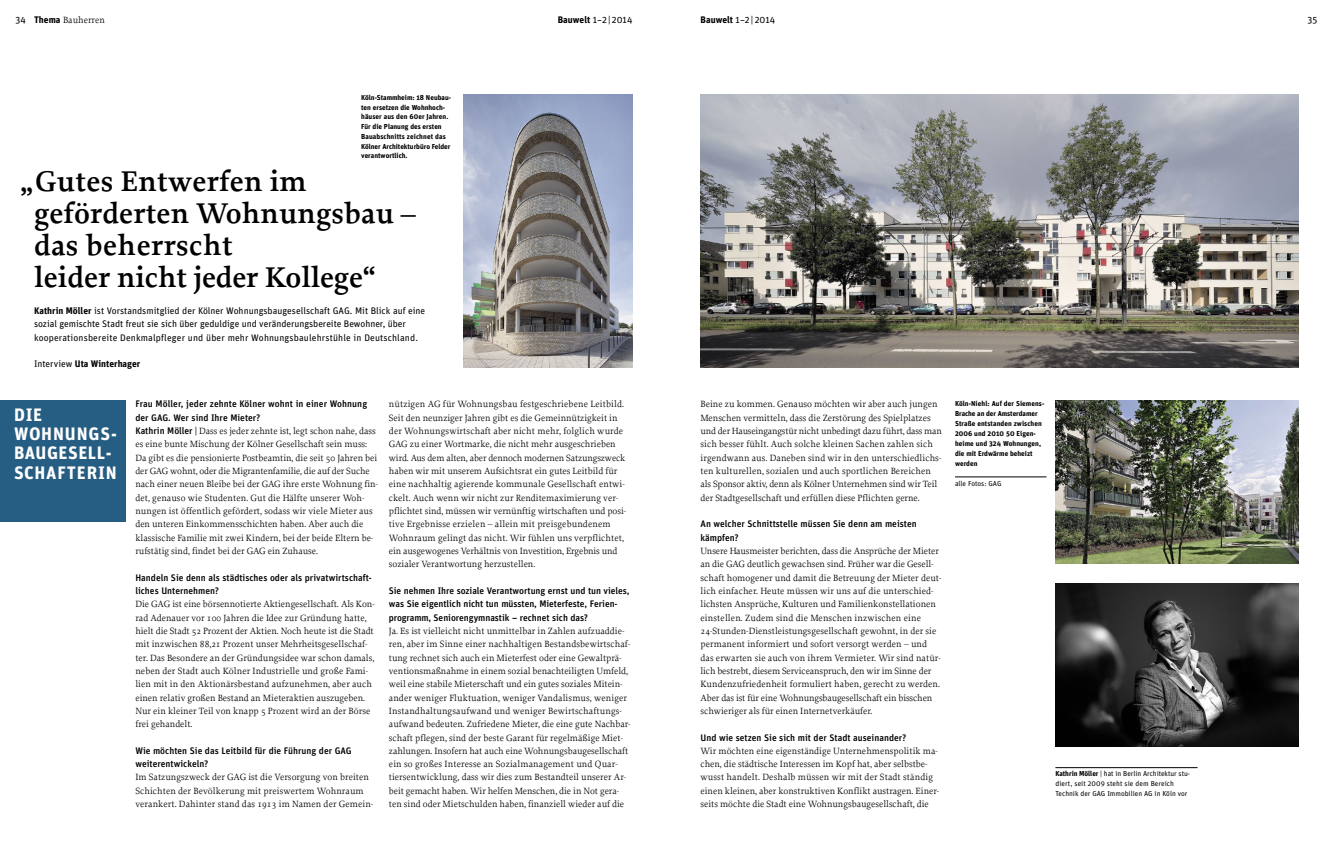
<style>
.page{position:relative;width:1333px;height:842px;background:#fff}
.page>*{position:absolute;margin:0;border:0;box-sizing:border-box;transform-origin:0 0}
.S_Titel{font:600 30px/32px "Proforma";letter-spacing:.005em;color:#000}
.t1{font:700 18px/19.3px "Unit Pro";letter-spacing:.035em;color:#fff}
.Interview_Antworten{font:9.5px/13.3px "Proforma";color:#000}
.Interview_Frage{font:500 9.5px/13.3px "Unit Pro";letter-spacing:-.005em;color:#000}
.S_Einleitung_Beitrag{font:9.5px/13.3px "Unit Pro";color:#000}
.Interview_Antworten-2{font:500 9.5px/13.3px "Unit Pro";color:#000}
.A_Kopf_BW{font:9.5px "Unit Pro";letter-spacing:.005em;color:#000}
.S_Autoren{font:700 9.5px "Unit Pro";color:#000}
.A_Kopfzeile{font:9.5px "Proforma";letter-spacing:.005em;color:#000}
.A_Pagina{font:9.5px "Unit Pro";color:#000}
.Interview_Antworten-3{font:9.4px "Proforma";letter-spacing:-.01em;color:#000}
.A_Bildunterschrift{font:700 7.2px/9.9px "Unit Pro";color:#000}
.A_Marginaltext{font:7.2px/9.9px "Unit Pro";color:#000}
.A_Bildunterschrift_Z{font:7.2px "Unit Pro";color:#000}
.s1{font-family:"Unit Pro";font-weight:700}
.s2{font-weight:700}
.s3{font-weight:400}
.s4{font-family:"Unit Pro";font-weight:500}
.s5{font-family:"Unit Pro"}
</style>
<div class="page">
<hr style="left:955px;top:477px;width:91px;height:1px;background:#000">
<img style="left:700px;top:95px;width:598px;height:272px">
<img style="left:463px;top:95px;width:169px;height:272px">
<hr style="left:1055px;top:767px;width:142px;height:1px;background:#000">
<img style="left:1055px;top:401px;width:243px;height:163px">
<img style="left:1055px;top:584px;width:243px;height:163px">
<div style="left:0;top:401px;width:125px;height:121px;background:#265d82"></div>
<p class="A_Pagina" style="left:16px;top:13px;width:12px">34</p>
<p class="A_Kopfzeile" style="left:34px;top:14px;width:72px"><span class="s1">Thema</span> Bauherren</p>
<p class="A_Kopf_BW" style="left:557px;top:13px;width:76px"><span class="s2">Bauwelt</span> 1–2 | 2014</p>
<p class="A_Kopf_BW" style="left:700px;top:13px;width:76px"><span class="s2">Bauwelt</span> 1–2 | 2014</p>
<p class="A_Pagina" style="left:1307px;top:13px;width:11px">35</p>
<p class="A_Bildunterschrift" style="left:361px;top:92px;width:91px">Köln-Stammheim: 18 Neubau&shy;ten ersetzen die Wohnhoch&shy;häuser aus den 60er Jahren.<br>Für die Planung des ersten<br>Bauabschnitts zeichnet das<br>Kölner Architekturbüro Felder verantwortlich.</p>
<p class="S_Titel" style="left:34px;top:165px;width:383px;text-indent:-14px">„Gutes Entwerfen im geförderten Wohnungsbau – das beherrscht<br>leider nicht jeder Kollege“</p>
<p class="S_Einleitung_Beitrag" style="left:34px;top:304px;width:393px"><span class="s2">Kathrin Möller</span> ist Vorstandsmitglied der Kölner Wohnungsbaugesellschaft GAG. Mit Blick auf eine sozial gemischte Stadt freut sie sich über geduldige und veränderungsbereite Bewohner, über kooperationsbereite Denkmalpfleger und über mehr Wohnungsbaulehrstühle in Deutschland.</p>
<p class="S_Autoren" style="left:34px;top:358px;width:108px"><span class="s3">Interview</span> Uta Winterhager</p>
<p class="t1" style="left:14px;top:404px;width:30px">DIE</p>
<p class="t1" style="left:14px;top:423px;width:104px">WOHNUNGS-<br>BAUGESELL-<br>SCHAFTERIN</p>
<p class="Interview_Frage" style="left:135px;top:397px;width:233px">Frau Möller, jeder zehnte Kölner wohnt in einer Wohnung der GAG. Wer sind Ihre Mieter?</p>
<p class="Interview_Antworten" style="left:135px;top:424px;width:243px"><span class="s4">Kathrin Möller</span> <span class="s5">|</span> Dass es jeder zehnte ist, legt schon nahe, dass es eine bunte Mischung der Kölner Gesellschaft sein muss:<br>Da gibt es die pensionierte Postbeamtin, die seit 50 Jahren bei</p>
<p class="Interview_Antworten-3" style="left:135px;top:465px;width:236px">der GAG wohnt, oder die Migrantenfamilie, die auf der Suche</p>
<p class="Interview_Antworten" style="left:135px;top:477px;width:244px">nach einer neuen Bleibe bei der GAG ihre erste Wohnung fin&shy;det, genauso wie Studenten. Gut die Hälfte unserer Woh&shy;nungen ist öffentlich gefördert, sodass wir viele Mieter aus den unteren Einkommensschichten haben. Aber auch die klassische Familie mit zwei Kindern, bei der beide Eltern be&shy;rufstätig sind, findet bei der GAG ein Zuhause.</p>
<p class="Interview_Antworten-2" style="left:135px;top:570px;width:238px">Handeln Sie denn als städtisches oder als privatwirtschaft&shy;liches Unternehmen?</p>
<p class="Interview_Antworten" style="left:135px;top:597px;width:241px">Die GAG ist eine börsennotierte Aktiengesellschaft. Als Kon&shy;rad Adenauer vor 100 Jahren die Idee zur Gründung hatte, hielt die Stadt 52 Prozent der Aktien. Noch heute ist die Stadt mit inzwischen 88,21 Prozent unser Mehrheitsgesellschaf-- ter. Das Besondere an der Gründungsidee war schon damals, neben der Stadt auch Kölner Industrielle und große Fami-- lien mit in den Aktionärsbestand aufzunehmen, aber auch einen relativ großen Bestand an Mieteraktien auszugeben.<br>Nur ein kleiner Teil von knapp 5 Prozent wird an der Börse frei gehandelt.</p>
<p class="Interview_Antworten-2" style="left:135px;top:744px;width:218px">Wie möchten Sie das Leitbild für die Führung der GAG weiterentwickeln?</p>
<p class="Interview_Antworten" style="left:135px;top:770px;width:239px">Im Satzungszweck der GAG ist die Versorgung von breiten<br>Schichten der Bevölkerung mit preiswertem Wohnraum verankert. Dahinter stand das 1913 im Namen der Gemein-</p>
<p class="Interview_Antworten" style="left:389px;top:397px;width:237px">nützigen AG für Wohnungsbau festgeschriebene Leitbild.<br>Seit den neunziger Jahren gibt es die Gemeinnützigkeit in der Wohnungswirtschaft aber nicht mehr, folglich wurde GAG zu einer Wortmarke, die nicht mehr ausgeschrieben</p>
<p class="Interview_Antworten-3" style="left:389px;top:452px;width:238px">wird. Aus dem alten, aber dennoch modernen Satzungszweck</p>
<p class="Interview_Antworten" style="left:389px;top:464px;width:239px">haben wir mit unserem Aufsichtsrat ein gutes Leitbild für eine nachhaltig agierende kommunale Gesellschaft entwi&shy;ckelt. Auch wenn wir nicht zur Renditemaximierung ver&shy;pflichtet sind, müssen wir vernünftig wirtschaften und posi&shy;tive Ergebnisse erzielen – allein mit preisgebundenem Wohnraum gelingt das nicht. Wir fühlen uns verpflichtet, ein ausgewogenes Verhältnis von Investition, Ergebnis und sozialer Verantwortung herzustellen.</p>
<p class="Interview_Frage" style="left:389px;top:584px;width:242px">Sie nehmen Ihre soziale Verantwortung ernst und tun vieles, was Sie eigentlich nicht tun müssten, Mieterfeste, Ferien&shy;programm, Seniorengymnastik – rechnet sich das?</p>
<p class="Interview_Antworten" style="left:389px;top:624px;width:243px">Ja. Es ist vielleicht nicht unmittelbar in Zahlen aufzuaddie&shy;ren, aber im Sinne einer nachhaltigen Bestandsbewirtschaf&shy;tung rechnet sich auch ein Mieterfest oder eine Gewaltprä&shy;ventionsmaßnahme in einem sozial benachteiligten Umfeld, weil eine stabile Mieterschaft und ein gutes soziales Mitein&shy;ander weniger Fluktuation, weniger Vandalismus, weniger Instandhaltungsaufwand und weniger Bewirtschaftungs&shy;aufwand bedeuten. Zufriedene Mieter, die eine gute Nachbar&shy;schaft pflegen, sind der beste Garant für regelmäßige Miet&shy;zahlungen. Insofern hat auch eine Wohnungsbaugesellschaft ein so großes Interesse an Sozialmanagement und Quar&shy;tiersentwicklung, dass wir dies zum Bestandteil unserer Ar&shy;beit gemacht haben. Wir helfen Menschen, die in Not gera-- ten sind oder Mietschulden haben, finanziell wieder auf die</p>
<p class="Interview_Antworten" style="left:700px;top:397px;width:238px">Beine zu kommen. Genauso möchten wir aber auch jungen<br>Menschen vermitteln, dass die Zerstörung des Spielplatzes</p>
<p class="Interview_Antworten-3" style="left:700px;top:425px;width:243px">und der Hauseingangstür nicht unbedingt dazu führt, dass man</p>
<p class="Interview_Antworten" style="left:700px;top:437px;width:242px">sich besser fühlt. Auch solche kleinen Sachen zahlen sich irgendwann aus. Daneben sind wir in den unterschiedlichs&shy;ten kulturellen, sozialen und auch sportlichen Bereichen als Sponsor aktiv, denn als Kölner Unternehmen sind wir Teil der Stadtgesellschaft und erfüllen diese Pflichten gerne.</p>
<p class="Interview_Frage" style="left:700px;top:517px;width:218px">An welcher Schnittstelle müssen Sie denn am meisten kämpfen?</p>
<p class="Interview_Antworten" style="left:700px;top:544px;width:242px">Unsere Hausmeister berichten, dass die Ansprüche der Mieter an die GAG deutlich gewachsen sind. Früher war die Gesell&shy;schaft homogener und damit die Betreuung der Mieter deut&shy;lich einfacher. Heute müssen wir uns auf die unterschied&shy;lichsten Ansprüche, Kulturen und Familienkonstellationen einstellen. Zudem sind die Menschen inzwischen eine 24-Stunden-Dienstleistungsgesellschaft gewohnt, in der sie permanent informiert und sofort versorgt werden – und das erwarten sie auch von ihrem Vermieter. Wir sind natür&shy;lich bestrebt, diesem Serviceanspruch, den wir im Sinne der Kundenzufriedenheit formuliert haben, gerecht zu werden.<br>Aber das ist für eine Wohnungsbaugesellschaft ein bisschen schwieriger als für einen Internetverkäufer.</p>
<p class="Interview_Frage" style="left:700px;top:730px;width:207px">Und wie setzen Sie sich mit der Stadt auseinander?</p>
<p class="Interview_Antworten" style="left:700px;top:744px;width:240px">Wir möchten eine eigenständige Unternehmenspolitik ma&shy;chen, die städtische Interessen im Kopf hat, aber selbstbe&shy;wusst handelt. Deshalb müssen wir mit der Stadt ständig einen kleinen, aber konstruktiven Konflikt austragen. Einer&shy;seits möchte die Stadt eine Wohnungsbaugesellschaft, die</p>
<p class="A_Bildunterschrift" style="left:955px;top:399px;width:91px">Köln-Niehl: Auf der Siemens-<br>Brache an der Amsterdamer<br>Straße entstanden zwischen<br>2006 und 2010 50 Eigen&shy;heime und 324 Wohnungen, die mit Erdwärme beheizt werden</p>
<p class="A_Bildunterschrift_Z" style="left:955px;top:478px;width:48px">alle Fotos: GAG</p>
<p class="A_Marginaltext" style="left:1055px;top:769px;width:136px"><span class="s2">Kathrin Möller</span> | hat in Berlin Architektur stu&shy;diert, seit 2009 steht sie dem Bereich<br>Technik der GAG Immobilien AG in Köln vor</p>
</div>
